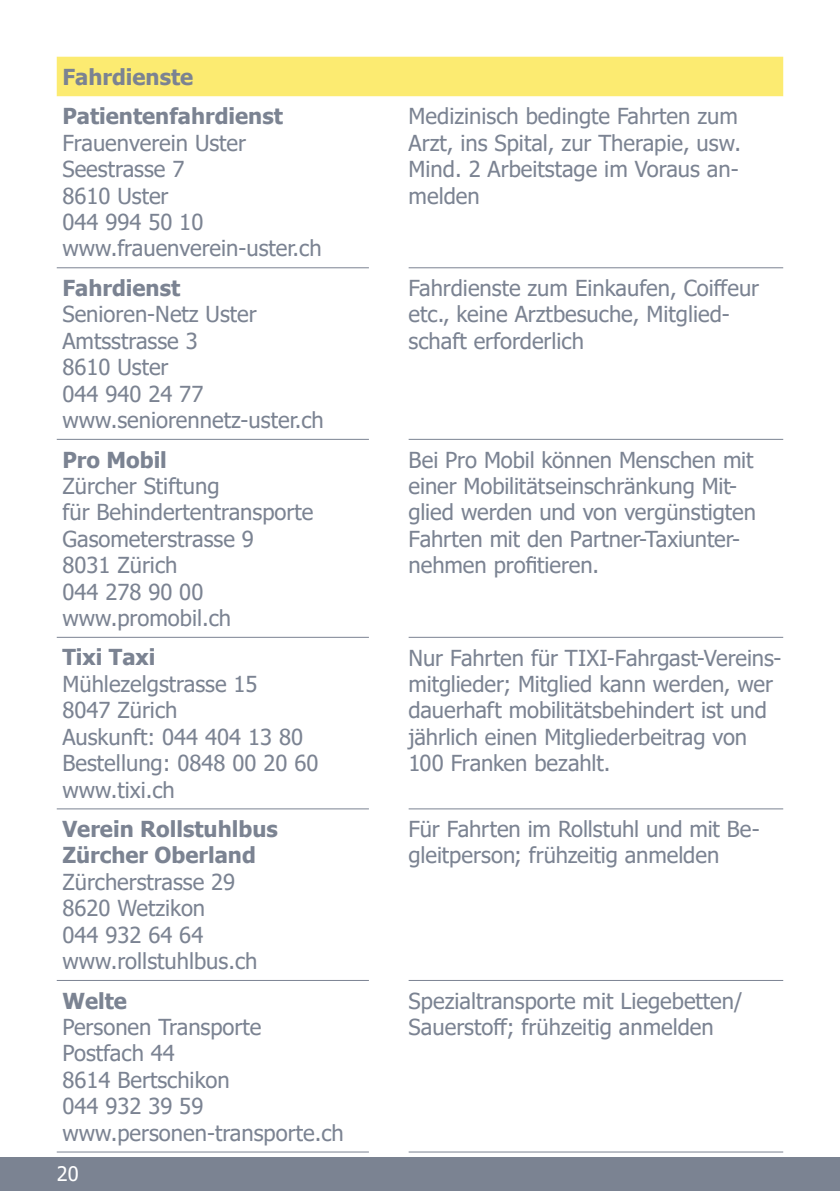
<style>
.page{position:relative;width:840px;height:1191px;background:#fff}
.page>*{position:absolute;margin:0;border:0;box-sizing:border-box;transform-origin:0 0}
.t1{font:22px/26.4px "Tahoma";color:#7b8392}
.t2{font:700 22px/26.4px "Tahoma";color:#7b8392}
.t3{font:20px "Tahoma";color:#fff}
.s1{font-weight:700}
</style>
<div class="page">
<div style="left:0;top:1157px;width:839px;height:34px;background:#7b8392"></div>
<div style="left:57px;top:57px;width:725px;height:39px;background:#fceb71"></div>
<hr style="left:57px;top:267px;width:312px;height:1px;background:#7b8392">
<hr style="left:57px;top:439px;width:312px;height:1px;background:#7b8392">
<hr style="left:57px;top:637px;width:312px;height:1px;background:#7b8392">
<hr style="left:57px;top:808px;width:312px;height:1px;background:#7b8392">
<hr style="left:408px;top:267px;width:374px;height:1px;background:#7b8392">
<hr style="left:408px;top:439px;width:374px;height:1px;background:#7b8392">
<hr style="left:408px;top:637px;width:374px;height:1px;background:#7b8392">
<hr style="left:408px;top:808px;width:374px;height:1px;background:#7b8392">
<hr style="left:57px;top:980px;width:312px;height:1px;background:#7b8392">
<hr style="left:408px;top:980px;width:374px;height:1px;background:#7b8392">
<hr style="left:57px;top:1151px;width:312px;height:1px;background:#7b8392">
<hr style="left:408px;top:1151px;width:374px;height:1px;background:#7b8392">
<p class="t2" style="left:62px;top:65px;width:132px">Fahrdienste</p>
<p class="t2" style="left:62px;top:104px;width:222px">Patientenfahrdienst</p>
<p class="t1" style="left:62px;top:131px;width:185px">Frauenverein Uster</p>
<p class="t1" style="left:62px;top:157px;width:123px">Seestrasse 7<br>8610 Uster</p>
<p class="t1" style="left:62px;top:210px;width:142px">044 994 50 10</p>
<p class="t1" style="left:62px;top:236px;width:260px">www.frauenverein-uster.ch</p>
<p class="t2" style="left:62px;top:276px;width:119px">Fahrdienst</p>
<p class="t1" style="left:62px;top:302px;width:196px">Senioren-Netz Uster</p>
<p class="t1" style="left:62px;top:329px;width:137px">Amtsstrasse 3<br>8610 Uster</p>
<p class="t1" style="left:62px;top:381px;width:142px">044 940 24 77</p>
<p class="t1" style="left:62px;top:408px;width:263px">www.seniorennetz-uster.ch</p>
<p class="t2" style="left:62px;top:447px;width:106px">Pro Mobil</p>
<p class="t1" style="left:62px;top:474px;width:252px">Zürcher Stiftung<br>für Behindertentransporte</p>
<p class="t1" style="left:62px;top:527px;width:193px">Gasometerstrasse 9<br>8031 Zürich</p>
<p class="t1" style="left:62px;top:579px;width:142px">044 278 90 00</p>
<p class="t1" style="left:62px;top:606px;width:170px">www.promobil.ch</p>
<p class="t2" style="left:62px;top:645px;width:95px">Tixi Taxi</p>
<p class="t1" style="left:62px;top:672px;width:196px">Mühlezelgstrasse 15<br>8047 Zürich</p>
<p class="t1" style="left:62px;top:724px;width:242px">Auskunft: 044 404 13 80</p>
<p class="t1" style="left:62px;top:751px;width:257px">Bestellung: 0848 00 20 60</p>
<p class="t1" style="left:62px;top:777px;width:114px">www.tixi.ch</p>
<p class="t2" style="left:62px;top:816px;width:217px">Verein Rollstuhlbus<br>Zürcher Oberland</p>
<p class="t1" style="left:62px;top:870px;width:174px">Zürcherstrasse 29<br>8620 Wetzikon</p>
<p class="t1" style="left:62px;top:922px;width:142px">044 932 64 64</p>
<p class="t1" style="left:62px;top:949px;width:196px">www.rollstuhlbus.ch</p>
<p class="t1" style="left:62px;top:988px;width:200px"><span class="s1">Welte<br></span>Personen Transporte</p>
<p class="t1" style="left:62px;top:1041px;width:169px">Postfach 44<br>8614 Bertschikon<br>044 932 39 59</p>
<p class="t1" style="left:62px;top:1120px;width:283px">www.personen-transporte.ch</p>
<p class="t3" style="left:57px;top:1160px;width:23px">20</p>
<p class="t1" style="left:408px;top:104px;width:334px">Medizinisch bedingte Fahrten zum<br>Arzt, ins Spital, zur Therapie, usw.<br>Mind. 2 Arbeitstage im Voraus an&shy;melden</p>
<p class="t1" style="left:408px;top:276px;width:352px">Fahrdienste zum Einkaufen, Coiffeur etc., keine Arztbesuche, Mitglied&shy;schaft erforderlich</p>
<p class="t1" style="left:408px;top:447px;width:349px">Bei Pro Mobil können Menschen mit einer Mobilitätseinschränkung Mit&shy;glied werden und von vergünstigten<br>Fahrten mit den Partner-Taxiunter&shy;nehmen profitieren.</p>
<p class="t1" style="left:408px;top:645px;width:372px">Nur Fahrten für TIXI-Fahrgast-Vereins&shy;mitglieder; Mitglied kann werden, wer dauerhaft mobilitätsbehindert ist und jährlich einen Mitgliederbeitrag von 100 Franken bezahlt.</p>
<p class="t1" style="left:408px;top:817px;width:352px">Für Fahrten im Rollstuhl und mit Be&shy;gleitperson; frühzeitig anmelden</p>
<p class="t1" style="left:408px;top:988px;width:335px">Spezialtransporte mit Liegebetten/<br>Sauerstoff; frühzeitig anmelden</p>
</div>
